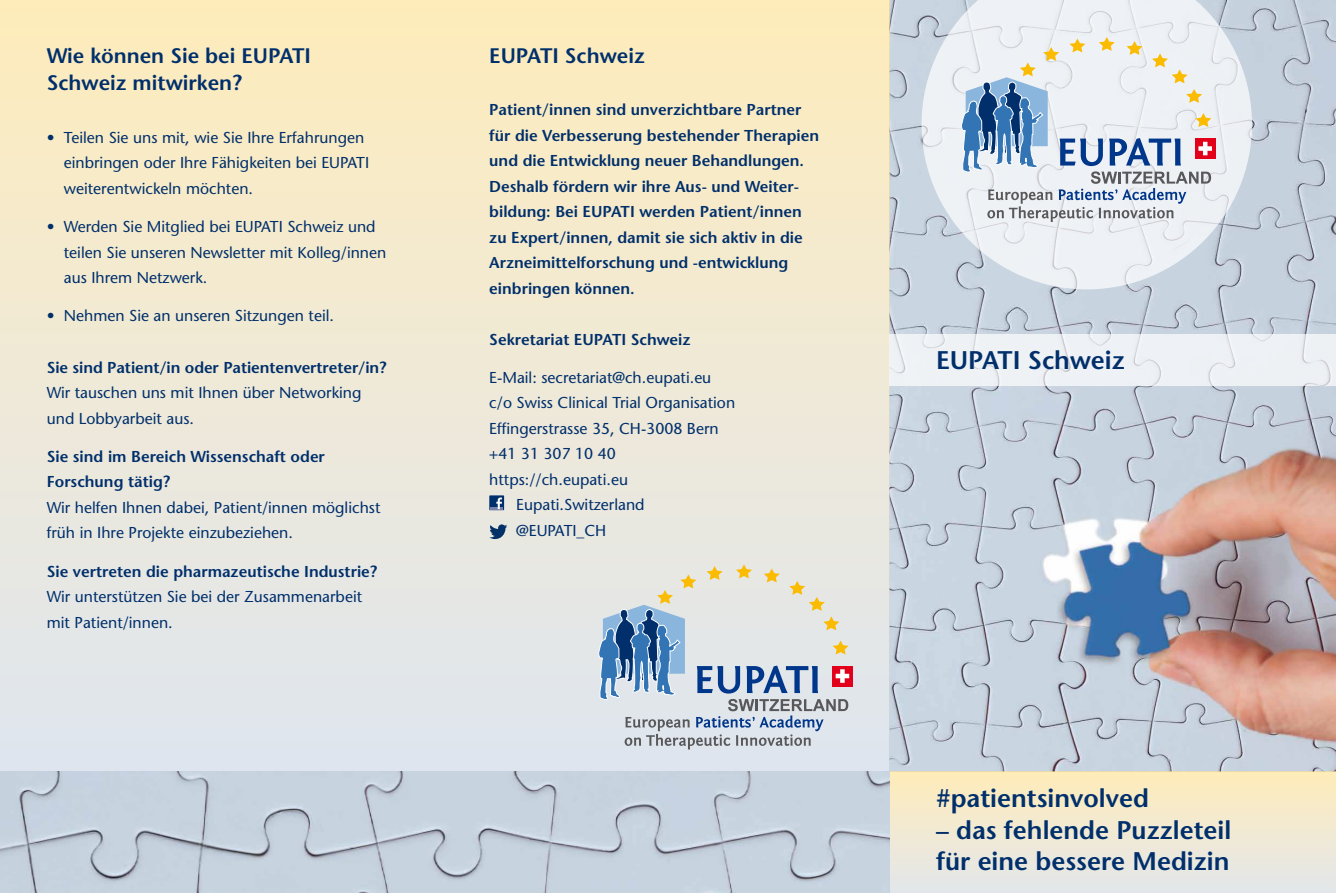
<style>
.page{position:relative;width:1336px;height:893px;background:#fff}
.page>*{position:absolute;margin:0;border:0;box-sizing:border-box;transform-origin:0 0}
.t1{font:600 25.5px "Stone Sans";color:#002f6b}
.t2{font:600 21px/27px "Stone Sans";color:#002f6b}
.Text{font:15.75px/25.5px "Stone Sans";color:#002f6b}
.Text-2{font:600 15.75px/25.5px "Stone Sans";color:#002f6b}
.Aufzählung{font:15.75px/25.5px "Stone Sans";color:#002f6b}
.Text_fett{font:600 15.75px/25.5px "Stone Sans";color:#002f6b}
</style>
<div class="page">
<img style="left:889px;top:0;width:446px;height:772px">
<div style="left:0;top:0;width:889px;height:797px;background:linear-gradient(to bottom,#ffecbc,#dee5f2)"></div>
<div style="left:889px;top:772px;width:446px;height:121px;background:linear-gradient(to bottom,#ffecba,#e2e7eb)"></div>
<svg style="left:921px;top:0;width:330px;height:289px;background:#dfe5ec"></svg>
<div style="left:1194px;top:139px;width:20px;height:20px;background:#e2001a"></div>
<svg style="left:961px;top:37px;width:250px;height:185px;background:#cad3dc"></svg>
<div style="left:889px;top:334px;width:446px;height:51px;background:#eef1f5"></div>
<div style="left:832px;top:666px;width:20px;height:20px;background:#e2001a"></div>
<svg style="left:598px;top:564px;width:251px;height:185px;background:#c3ccd4"></svg>
<img style="left:0;top:772px;width:889px;height:121px">
<div style="left:489px;top:495px;width:15px;height:15px;background:#002f6b"></div>
<svg style="left:490px;top:498px;width:13px;height:11px"></svg>
<svg style="left:489px;top:524px;width:18px;height:15px"></svg>
<p class="t2" style="left:47px;top:42px;width:266px">Wie können Sie bei EUPATI<br>Schweiz mitwirken?</p>
<p class="Aufzählung" style="left:64px;top:125px;width:307px;text-indent:-17px">• Teilen Sie uns mit, wie Sie Ihre Erfahrungen einbringen oder Ihre Fähigkeiten bei EUPATI weiterentwickeln möchten.</p>
<p class="Aufzählung" style="left:64px;top:214px;width:324px;text-indent:-17px">• Werden Sie Mitglied bei EUPATI Schweiz und teilen Sie unseren Newsletter mit Kolleg/innen aus Ihrem Netzwerk.</p>
<p class="Aufzählung" style="left:47px;top:303px;width:289px">• Nehmen Sie an unseren Sitzungen teil.</p>
<p class="Text_fett" style="left:47px;top:354px;width:341px">Sie sind Patient/in oder Patientenvertreter/in?</p>
<p class="Text" style="left:47px;top:380px;width:316px">Wir tauschen uns mit Ihnen über Networking und Lobbyarbeit aus.</p>
<p class="Text_fett" style="left:47px;top:443px;width:279px">Sie sind im Bereich Wissenschaft oder<br>Forschung tätig?</p>
<p class="Text" style="left:47px;top:494px;width:335px">Wir helfen Ihnen dabei, Patient/innen möglichst früh in Ihre Projekte einzubeziehen.</p>
<p class="Text_fett" style="left:47px;top:558px;width:332px">Sie vertreten die pharmazeutische Industrie?</p>
<p class="Text" style="left:47px;top:584px;width:317px">Wir unterstützen Sie bei der Zusammenarbeit mit Patient/innen.</p>
<p class="t2" style="left:489px;top:41px;width:157px">EUPATI Schweiz</p>
<p class="Text-2" style="left:489px;top:97px;width:331px">Patient/innen sind unverzichtbare Partner für die Verbesserung bestehender Therapien und die Entwicklung neuer Behandlungen.<br>Deshalb fördern wir ihre Aus- und Weiter&shy;bildung: Bei EUPATI werden Patient/innen zu Expert/innen, damit sie sich aktiv in die Arzneimittelforschung und -entwicklung einbringen können.</p>
<p class="Text-2" style="left:489px;top:326px;width:203px">Sekretariat EUPATI Schweiz</p>
<p class="Text" style="left:489px;top:364px;width:223px">E-Mail: secretariat@ch.eupati.eu</p>
<p class="Text" style="left:489px;top:390px;width:247px">c/o Swiss Clinical Trial Organisation<br>Effingerstrasse 35, CH-3008 Bern</p>
<p class="Text" style="left:489px;top:441px;width:128px">+41 31 307 10 40</p>
<p class="Text" style="left:489px;top:466px;width:140px">https://ch.eupati.eu</p>
<p class="Text" style="left:516px;top:492px;width:130px">Eupati.Switzerland</p>
<p class="Text" style="left:516px;top:517px;width:92px">@EUPATI_CH</p>
<p class="t1" style="left:935px;top:344px;width:190px">EUPATI Schweiz</p>
<p class="t1" style="left:935px;top:782px;width:214px">#patientsinvolved</p>
<p class="t1" style="left:935px;top:814px;width:297px">– das fehlende Puzzleteil</p>
<p class="t1" style="left:935px;top:845px;width:295px">für eine bessere Medizin</p>
</div>
